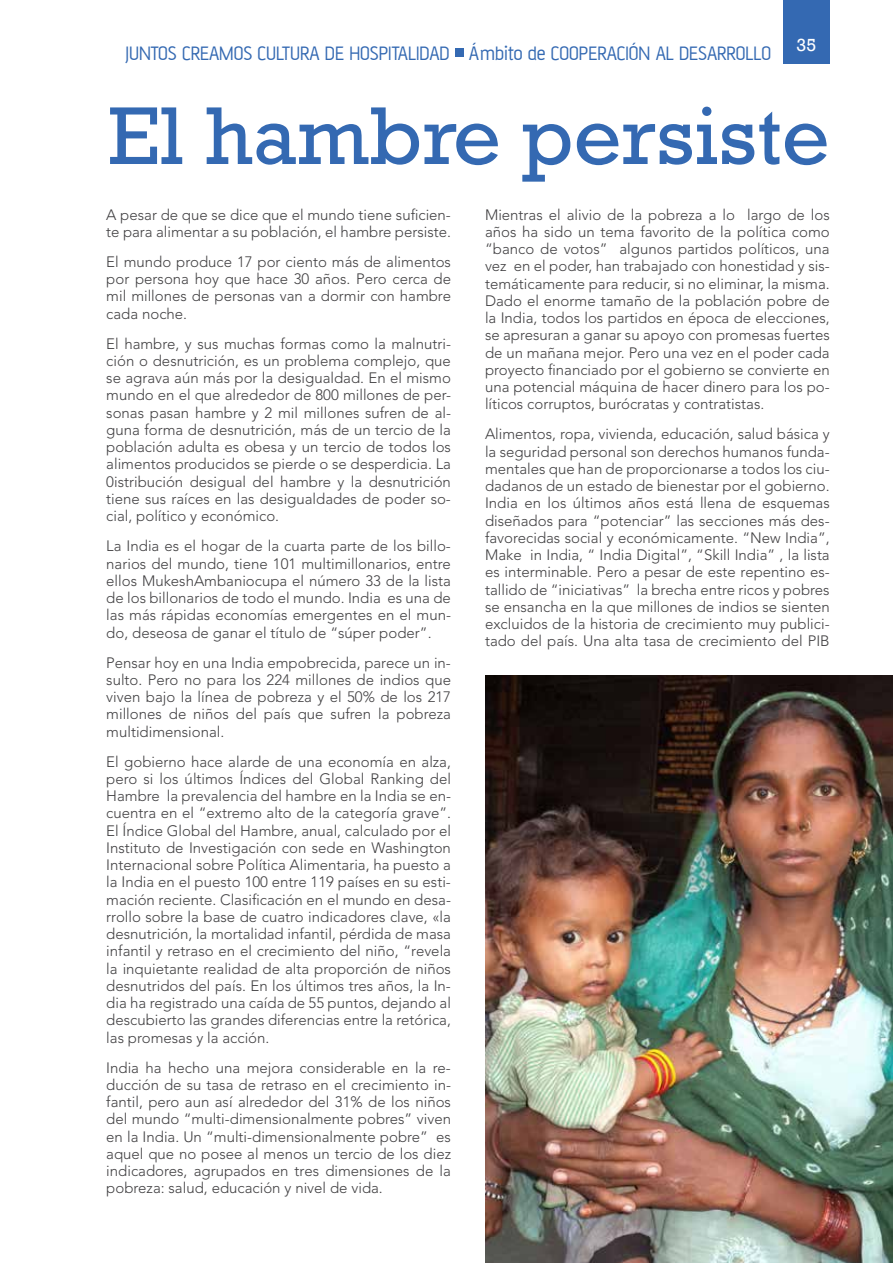
<style>
.page{position:relative;width:893px;height:1263px;background:#fff}
.page>*{position:absolute;margin:0;border:0;box-sizing:border-box;transform-origin:0 0}
.t1{font:83.25px "Rockwell";color:#3469b2}
.t2{font:21px "AF Battersea";color:#3469b2}
.t3{font:18px "Rockwell";color:#fff}
.t4{font:300 15px/17.2px "Avenir LT Std";color:#414042;text-align:justify}
</style>
<div class="page">
<div style="left:783px;top:0;width:47px;height:64px;background:#3469b2"></div>
<div style="left:455px;top:48px;width:8px;height:9px;background:#3469b2"></div>
<img style="left:485px;top:675px;width:408px;height:588px">
<h2 class="t2" style="left:125px;top:42px;width:272px">JUNTOS CREAMOS CULTURA DE HOSPITALIDAD</h2>
<h2 class="t2" style="left:469px;top:42px;width:249px">Ámbito de COOPERACIÓN AL DESARROLLO</h2>
<p class="t3" style="left:797px;top:35px;width:21px">35</p>
<h1 class="t1" style="left:108px;top:88px;width:723px">El hambre persiste</h1>
<p class="t4" style="left:106px;top:206px;width:346px">A pesar de que se dice que el mundo tiene suficien&shy;te para alimentar a su población, el hambre persiste.</p>
<p class="t4" style="left:106px;top:253px;width:346px">El mundo produce 17 por ciento más de alimentos por persona hoy que hace 30 años. Pero cerca de mil millones de personas van a dormir con hambre cada noche.</p>
<p class="t4" style="left:106px;top:335px;width:346px">El hambre, y sus muchas formas como la malnutri&shy;ción o desnutrición, es un problema complejo, que se agrava aún más por la desigualdad. En el mismo mundo en el que alrededor de 800 millones de per&shy;sonas pasan hambre y 2 mil millones sufren de al&shy;guna forma de desnutrición, más de un tercio de la población adulta es obesa y un tercio de todos los alimentos producidos se pierde o se desperdicia. La 0istribución desigual del hambre y la desnutrición tiene sus raíces en las desigualdades de poder so&shy;cial, político y económico.</p>
<p class="t4" style="left:106px;top:537px;width:346px">La India es el hogar de la cuarta parte de los billo&shy;narios del mundo, tiene 101 multimillonarios, entre ellos MukeshAmbaniocupa el número 33 de la lista de los billonarios de todo el mundo. India es una de las más rápidas economías emergentes en el mun&shy;do, deseosa de ganar el título de “súper poder”.</p>
<p class="t4" style="left:106px;top:654px;width:346px">Pensar hoy en una India empobrecida, parece un in&shy;sulto. Pero no para los 224 millones de indios que viven bajo la línea de pobreza y el 50% de los 217 millones de niños del país que sufren la pobreza multidimensional.</p>
<p class="t4" style="left:106px;top:753px;width:346px">El gobierno hace alarde de una economía en alza, pero si los últimos Índices del Global Ranking del Hambre la prevalencia del hambre en la India se en&shy;cuentra en el “extremo alto de la categoría grave”.<br>El Índice Global del Hambre, anual, calculado por el Instituto de Investigación con sede en Washington Internacional sobre Política Alimentaria, ha puesto a la India en el puesto 100 entre 119 países en su esti&shy;mación reciente. Clasificación en el mundo en desa&shy;rrollo sobre la base de cuatro indicadores clave, «la desnutrición, la mortalidad infantil, pérdida de masa infantil y retraso en el crecimiento del niño, “revela la inquietante realidad de alta proporción de niños desnutridos del país. En los últimos tres años, la In&shy;dia ha registrado una caída de 55 puntos, dejando al descubierto las grandes diferencias entre la retórica, las promesas y la acción.</p>
<p class="t4" style="left:106px;top:1059px;width:346px">India ha hecho una mejora considerable en la re&shy;ducción de su tasa de retraso en el crecimiento in&shy;fantil, pero aun así alrededor del 31% de los niños del mundo “multi-dimensionalmente pobres” viven en la India. Un “multi-dimensionalmente pobre” es aquel que no posee al menos un tercio de los diez indicadores, agrupados en tres dimensiones de la pobreza: salud, educación y nivel de vida.</p>
<p class="t4" style="left:485px;top:206px;width:346px">Mientras el alivio de la pobreza a lo largo de los años ha sido un tema favorito de la política como “banco de votos” algunos partidos políticos, una vez en el poder, han trabajado con honestidad y sis&shy;temáticamente para reducir, si no eliminar, la misma.<br>Dado el enorme tamaño de la población pobre de la India, todos los partidos en época de elecciones, se apresuran a ganar su apoyo con promesas fuertes de un mañana mejor. Pero una vez en el poder cada proyecto financiado por el gobierno se convierte en una potencial máquina de hacer dinero para los po&shy;líticos corruptos, burócratas y contratistas.</p>
<p class="t4" style="left:485px;top:426px;width:346px">Alimentos, ropa, vivienda, educación, salud básica y la seguridad personal son derechos humanos funda&shy;mentales que han de proporcionarse a todos los ciu&shy;dadanos de un estado de bienestar por el gobierno.<br>India en los últimos años está llena de esquemas diseñados para “potenciar” las secciones más des&shy;favorecidas social y económicamente. “New India”, Make in India, “ India Digital”, “Skill India” , la lista es interminable. Pero a pesar de este repentino es&shy;tallido de “iniciativas” la brecha entre ricos y pobres se ensancha en la que millones de indios se sienten excluidos de la historia de crecimiento muy publici&shy;tado del país. Una alta tasa de crecimiento del PIB</p>
</div>
